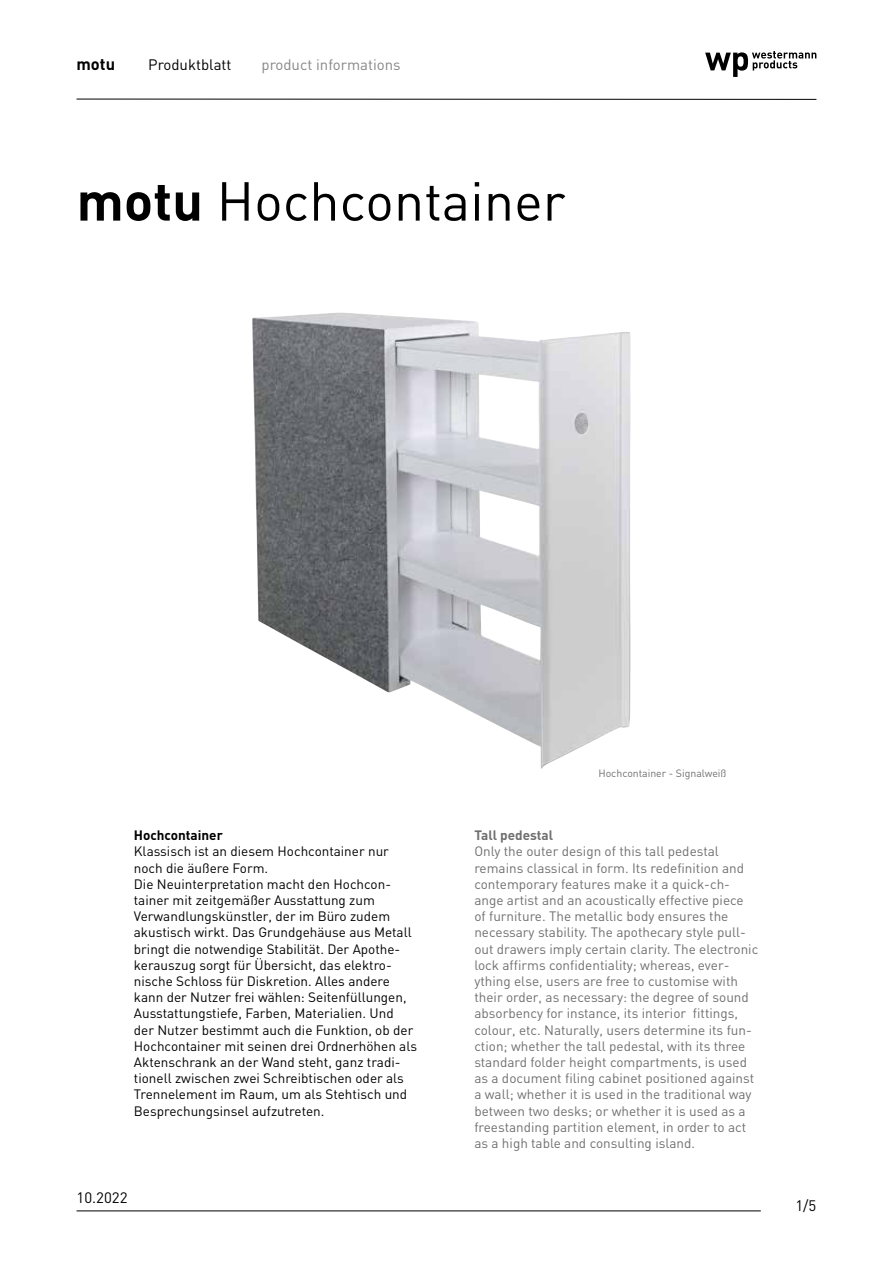
<style>
.page{position:relative;width:893px;height:1263px;background:#fff}
.page>*{position:absolute;margin:0;border:0;box-sizing:border-box;transform-origin:0 0}
.t1{font:54px "DIN";color:#000}
.t2{font:700 16.5px "DIN";color:#000}
.t3{font:15px "DIN";color:#000}
.t4{font:15px "DIN";color:#878787}
.t5{font:13.5px/16.2px "DIN";color:#6f6f6f}
.t6{font:13.5px/16.2px "DIN";color:#000}
.t7{font:700 13.5px "DIN";color:#000}
.t8{font:700 13.5px "DIN";color:#6f6f6f}
.t9{font:10.5px "DIN";color:#6f6f6f}
.s1{font-weight:700}
</style>
<div class="page">
<svg style="left:705px;top:51px;width:111px;height:26px"></svg>
<hr style="left:77px;top:99px;width:739px;height:1px;background:#000">
<hr style="left:77px;top:1210px;width:684px;height:1px;background:#000">
<img style="left:252px;top:312px;width:379px;height:457px">
<img style="left:575px;top:413px;width:13px;height:21px">
<p class="t2" style="left:77px;top:54px;width:40px">motu</p>
<p class="t3" style="left:148px;top:56px;width:85px">Produktblatt</p>
<p class="t4" style="left:262px;top:56px;width:141px">product informations</p>
<h1 class="t1" style="left:77px;top:167px;width:490px"><span class="s1">motu</span> Hochcontainer</h1>
<p class="t7" style="left:134px;top:826px;width:90px">Hochcontainer</p>
<p class="t6" style="left:134px;top:843px;width:285px">Klassisch ist an diesem Hochcontainer nur noch die äußere Form.<br>Die Neuinterpretation macht den Hochcon&shy;tainer mit zeitgemäßer Ausstattung zum Verwandlungskünstler, der im Büro zudem akustisch wirkt. Das Grundgehäuse aus Metall bringt die notwendige Stabilität. Der Apothe&shy;kerauszug sorgt für Übersicht, das elektro&shy;nische Schloss für Diskretion. Alles andere kann der Nutzer frei wählen: Seitenfüllungen, Ausstattungstiefe, Farben, Materialien. Und der Nutzer bestimmt auch die Funktion, ob der Hochcontainer mit seinen drei Ordnerhöhen als Aktenschrank an der Wand steht, ganz tradi&shy;tionell zwischen zwei Schreibtischen oder als Trennelement im Raum, um als Stehtisch und Besprechungsinsel aufzutreten.</p>
<p class="t3" style="left:77px;top:1188px;width:53px">10.2022</p>
<p class="t9" style="left:598px;top:767px;width:130px">Hochcontainer - Signalweiß</p>
<p class="t8" style="left:474px;top:826px;width:80px">Tall pedestal</p>
<p class="t5" style="left:474px;top:843px;width:285px">Only the outer design of this tall pedestal remains classical in form. Its redefinition and contemporary features make it a quick-ch&shy;ange artist and an acoustically effective piece of furniture. The metallic body ensures the necessary stability. The apothecary style pull&shy;out drawers imply certain clarity. The electronic lock affirms confidentiality; whereas, ever&shy;ything else, users are free to customise with their order, as necessary: the degree of sound absorbency for instance, its interior fittings, colour, etc. Naturally, users determine its fun&shy;ction; whether the tall pedestal, with its three standard folder height compartments, is used as a document filing cabinet positioned against a wall; whether it is used in the traditional way between two desks; or whether it is used as a freestanding partition element, in order to act as a high table and consulting island.</p>
<p class="t3" style="left:795px;top:1196px;width:22px">1/5</p>
</div>
